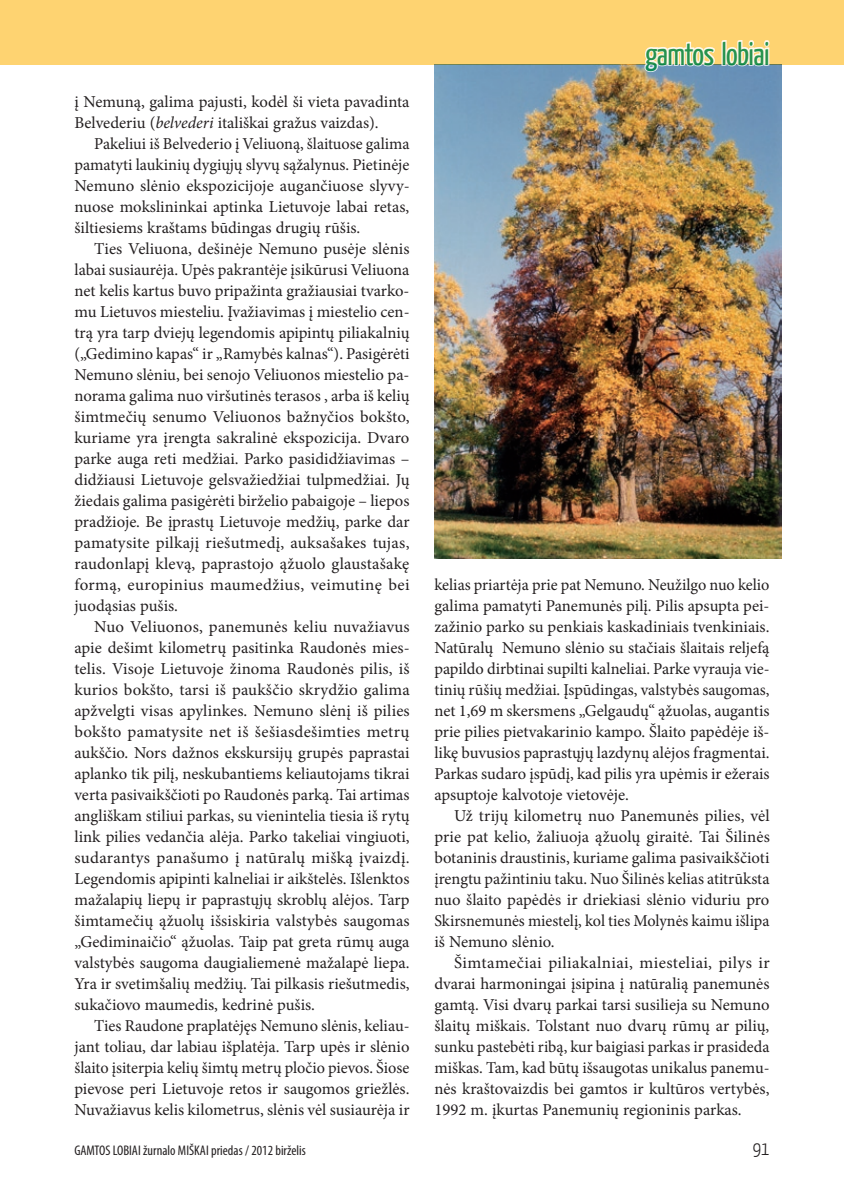
<style>
.page{position:relative;width:844px;height:1191px;background:#fff}
.page>*{position:absolute;margin:0;border:0;box-sizing:border-box;transform-origin:0 0}
.t1{font:31.5px "Yanone Kaffeesatz";letter-spacing:-.02em;color:#008747}
.t2{font:300 19.25px "Yanone Kaffeesatz";color:#231f20}
.t3{font:16.62px/21px "Minion Pro";color:#231f20;text-align:justify}
.t4{font:condensed 14px "Myriad Pro";color:#231f20}
.s1{font-style:italic}
</style>
<div class="page">
<img style="left:434px;top:64px;width:347px;height:494px">
<div style="left:0;top:0;width:843px;height:64px;background:#fed371"></div>
<svg style="left:643px;top:40px;width:127px;height:33px"></svg>
<p class="t3" style="left:74px;top:91px;width:336px">į Nemuną, galima pajusti, kodėl ši vieta pavadinta<br>Belvederiu (<span class="s1">belvederi</span> itališkai gražus vaizdas).</p>
<p class="t3" style="left:74px;top:133px;width:337px;text-indent:20px">Pakeliui iš Belvederio į Veliuoną, šlaituose galima pamatyti laukinių dygiųjų slyvų sąžalynus. Pietinėje Nemuno slėnio ekspozicijoje augančiuose slyvy&shy;nuose mokslininkai aptinka Lietuvoje labai retas, šiltiesiems kraštams būdingas drugių rūšis.</p>
<p class="t3" style="left:74px;top:238px;width:336px;text-indent:20px">Ties Veliuona, dešinėje Nemuno pusėje slėnis labai susiaurėja. Upės pakrantėje įsikūrusi Veliuona net kelis kartus buvo pripažinta gražiausiai tvarko&shy;mu Lietuvos miesteliu. Įvažiavimas į miestelio cen&shy;trą yra tarp dviejų legendomis apipintų piliakalnių („Gedimino kapas“ ir „Ramybės kalnas“). Pasigėrėti Nemuno slėniu, bei senojo Veliuonos miestelio pa&shy;norama galima nuo viršutinės terasos , arba iš kelių šimtmečių senumo Veliuonos bažnyčios bokšto, kuriame yra įrengta sakralinė ekspozicija. Dvaro parke auga reti medžiai. Parko pasididžiavimas – didžiausi Lietuvoje gelsvažiedžiai tulpmedžiai. Jų žiedais galima pasigėrėti birželio pabaigoje – liepos pradžioje. Be įprastų Lietuvoje medžių, parke dar pamatysite pilkajį riešutmedį, auksašakes tujas, raudonlapį klevą, paprastojo ąžuolo glaustašakę formą, europinius maumedžius, veimutinę bei juodąsias pušis.</p>
<p class="t3" style="left:74px;top:616px;width:337px;text-indent:20px">Nuo Veliuonos, panemunės keliu nuvažiavus apie dešimt kilometrų pasitinka Raudonės mies&shy;telis. Visoje Lietuvoje žinoma Raudonės pilis, iš kurios bokšto, tarsi iš paukščio skrydžio galima apžvelgti visas apylinkes. Nemuno slėnį iš pilies bokšto pamatysite net iš šešiasdešimties metrų aukščio. Nors dažnos ekskursijų grupės paprastai aplanko tik pilį, neskubantiems keliautojams tikrai verta pasivaikščioti po Raudonės parką. Tai artimas angliškam stiliui parkas, su vienintelia tiesia iš rytų link pilies vedančia alėja. Parko takeliai vingiuoti, sudarantys panašumo į natūralų mišką įvaizdį.<br>Legendomis apipinti kalneliai ir aikštelės. Išlenktos mažalapių liepų ir paprastųjų skroblų alėjos. Tarp šimtamečių ąžuolų išsiskiria valstybės saugomas „Gediminaičio“ ąžuolas. Taip pat greta rūmų auga valstybės saugoma daugialiemenė mažalapė liepa.<br>Yra ir svetimšalių medžių. Tai pilkasis riešutmedis, sukačiovo maumedis, kedrinė pušis.</p>
<p class="t3" style="left:74px;top:1015px;width:336px;text-indent:20px">Ties Raudone praplatėjęs Nemuno slėnis, keliau&shy;jant toliau, dar labiau išplatėja. Tarp upės ir slėnio šlaito įsiterpia kelių šimtų metrų pločio pievos. Šiose pievose peri Lietuvoje retos ir saugomos griežlės.<br>Nuvažiavus kelis kilometrus, slėnis vėl susiaurėja ir</p>
<h1 class="t1" style="left:645px;top:33px;width:126px">gamtos lobiai</h1>
<p class="t3" style="left:434px;top:574px;width:336px">kelias priartėja prie pat Nemuno. Neužilgo nuo kelio galima pamatyti Panemunės pilį. Pilis apsupta pei&shy;zažinio parko su penkiais kaskadiniais tvenkiniais.<br>Natūralų Nemuno slėnio su stačiais šlaitais reljefą papildo dirbtinai supilti kalneliai. Parke vyrauja vie&shy;tinių rūšių medžiai. Įspūdingas, valstybės saugomas, net 1,69 m skersmens „Gelgaudų“ ąžuolas, augantis prie pilies pietvakarinio kampo. Šlaito papėdėje iš&shy;likę buvusios paprastųjų lazdynų alėjos fragmentai.<br>Parkas sudaro įspūdį, kad pilis yra upėmis ir ežerais apsuptoje kalvotoje vietovėje.</p>
<p class="t3" style="left:434px;top:805px;width:337px;text-indent:20px">Už trijų kilometrų nuo Panemunės pilies, vėl prie pat kelio, žaliuoja ąžuolų giraitė. Tai Šilinės botaninis draustinis, kuriame galima pasivaikščioti įrengtu pažintiniu taku. Nuo Šilinės kelias atitrūksta nuo šlaito papėdės ir driekiasi slėnio viduriu pro Skirsnemunės miestelį, kol ties Molynės kaimu išlipa iš Nemuno slėnio.</p>
<p class="t3" style="left:434px;top:952px;width:337px;text-indent:20px">Šimtamečiai piliakalniai, miesteliai, pilys ir dvarai harmoningai įsipina į natūralią panemunės gamtą. Visi dvarų parkai tarsi susilieja su Nemuno šlaitų miškais. Tolstant nuo dvarų rūmų ar pilių, sunku pastebėti ribą, kur baigiasi parkas ir prasideda miškas. Tam, kad būtų išsaugotas unikalus panemu&shy;nės kraštovaizdis bei gamtos ir kultūros vertybės, 1992 m. įkurtas Panemunių regioninis parkas.</p>
<p class="t4" style="left:74px;top:1142px;width:233px">GAMTOS LOBIAI žurnalo MIŠKAI priedas / 2012 birželis</p>
<p class="t2" style="left:752px;top:1136px;width:18px">91</p>
</div>
